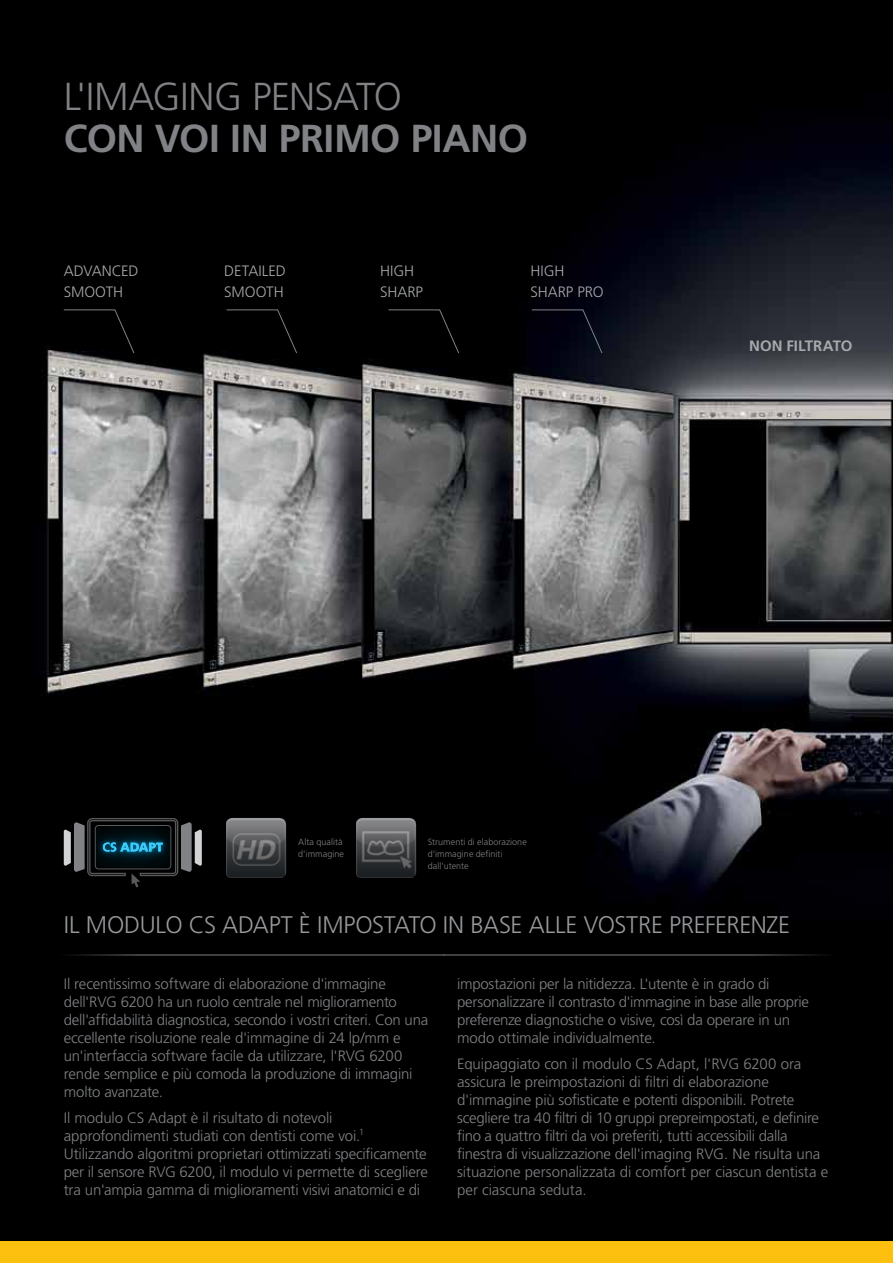
<style>
.page{position:relative;width:893px;height:1263px;background:#000}
.page>*{position:absolute;margin:0;border:0;box-sizing:border-box;transform-origin:0 0}
.t1{font:700 39px "Frutiger LT Std";letter-spacing:-.01em;color:#808285}
.t2{font:300 39px "Frutiger LT Std";letter-spacing:-.02em;color:#808285}
.t3{font:300 24px "Frutiger LT Std";letter-spacing:-.01em;color:#97999c}
.t4{font:300 15px/18px "Frutiger LT Std";letter-spacing:-.015em;color:#808285}
.t5{font:300 15px/21px "Frutiger LT Std";color:#a7a9ac}
.t6{font:700 15px "Frutiger LT Std";color:#a7a9ac}
.t7{font:300 9px/12px "Frutiger LT Std";letter-spacing:.005em;color:#808285}
</style>
<div class="page">
<img style="left:41px;top:127px;width:852px;height:829px">
<img style="left:226px;top:818px;width:60px;height:60px">
<img style="left:356px;top:818px;width:60px;height:60px">
<svg style="left:63px;top:309px;width:72px;height:45px"></svg>
<svg style="left:226px;top:309px;width:72px;height:45px"></svg>
<svg style="left:388px;top:309px;width:72px;height:45px"></svg>
<svg style="left:531px;top:309px;width:72px;height:45px"></svg>
<hr style="left:54px;top:954px;width:390px;height:1px;background:#808285">
<hr style="left:443px;top:954px;width:396px;height:1px;background:#808285">
<div style="left:0;top:1242px;width:893px;height:21px;background:#fec00f"></div>
<svg style="left:64px;top:818px;width:138px;height:69px"></svg>
<h1 class="t2" style="left:64px;top:75px;width:340px">L'imag ing pensato</h1>
<h1 class="t1" style="left:64px;top:116px;width:466px">CON VOI IN PRIMO PIANO</h1>
<p class="t5" style="left:64px;top:261px;width:76px">Advanced<br>Smooth</p>
<p class="t5" style="left:380px;top:261px;width:45px">High<br>Sharp</p>
<p class="t5" style="left:530px;top:261px;width:75px">High<br>Sharp Pro</p>
<p class="t5" style="left:224px;top:261px;width:63px">Detailed<br>Smooth</p>
<p class="t6" style="left:749px;top:337px;width:105px">NON FILTRATO</p>
<p class="t7" style="left:298px;top:836px;width:47px">Alta qualità d'immagine</p>
<p class="t7" style="left:428px;top:836px;width:101px">Strumenti di elaborazione d'immagine definiti dall'utente</p>
<h2 class="t3" style="left:64px;top:911px;width:728px">I l modulo CS Adapt è impostato in base alle vostre preferenze</h2>
<p class="t4" style="left:64px;top:975px;width:366px">I l recentissimo software di elaborazione d'immagine dell'RVG 6200 ha un ruolo centrale nel miglioramento dell'affidabilità diagnostica, secondo i vostri criteri. Con una eccellente risoluzione reale d'immagine di 24 lp/mm e un'interfaccia software facile da utilizzare, l'RVG 6200 rende semplice e più comoda la produzione di immagini molto avanzate.</p>
<p class="t4" style="left:64px;top:1109px;width:366px">I l modulo CS Adapt è il risultato di notevoli approfondimenti studiati con dentisti come voi.<sup>1<br></sup>Utilizzando algoritmi proprietari ottimizzati specificamente per il sensore RVG 6200, il modulo vi permette di scegliere tra un'ampia gamma di miglioramenti visivi anatomici e di</p>
<p class="t4" style="left:457px;top:975px;width:353px">impostazioni per la nitidezza. L'utente è in grado di personalizzare il contrasto d'immagine in base alle proprie preferenze diagnostiche o visive, così da operare in un modo ottimale individualmente.</p>
<p class="t4" style="left:457px;top:1055px;width:373px">Equipaggiato con il modulo CS Adapt, l'RVG 6200 ora assicura le preimpostazioni di filtri di elaborazione d'immagine più sofisticate e potenti disponibili. Potrete scegliere tra 40 filtri di 10 gruppi prepreimpostati, e definire fino a quattro filtri da voi preferiti, tutti accessibili dalla finestra di visualizzazione dell'imaging RVG. Ne risulta una situazione personalizzata di comfort per ciascun dentista e per ciascuna seduta.</p>
</div>
